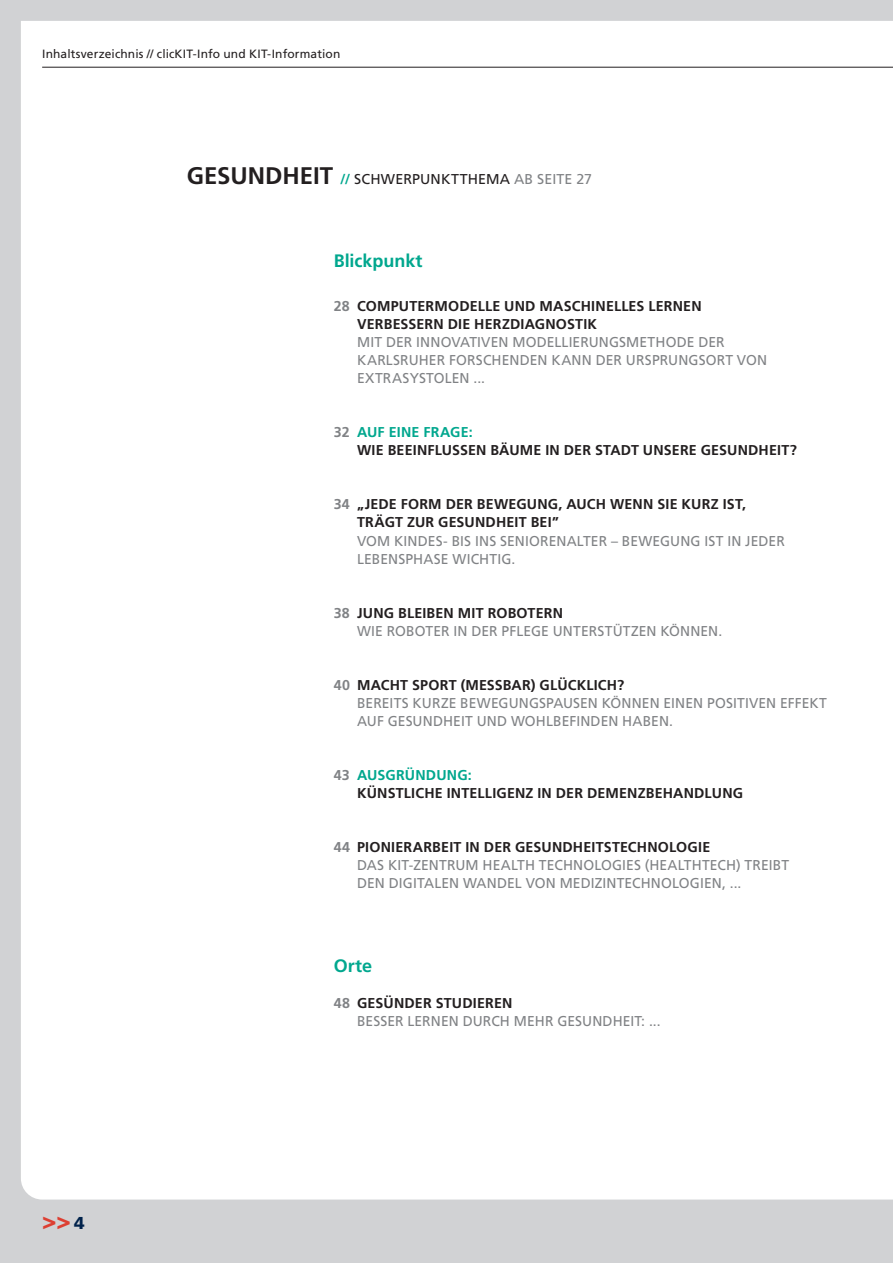
<style>
.page{position:relative;width:893px;height:1263px;background:#fff}
.page>*{position:absolute;margin:0;border:0;box-sizing:border-box;transform-origin:0 0}
.t1{font:900 24px "Frutiger LT Std";color:#dd3f32}
.t2{font:700 18px "Frutiger LT Std";color:#00a78e}
.t3{font:14.25px/18px "Frutiger LT Std";letter-spacing:.005em;color:#808285}
.t4{font:700 14.25px/18px "Frutiger LT Std";letter-spacing:.01em;color:#231f20}
.t5{font:14.25px "Frutiger LT Std";letter-spacing:.01em;color:#231f20}
.t6{font:12px "Frutiger LT Std";letter-spacing:.01em;color:#231f20}
.s1{font-weight:700;font-size:24px}
.s2{font-weight:700;color:#00a78e}
.s3{color:#808285}
.s4{color:#00a78e}
.s5{font-weight:700}
.s6{font-weight:700;color:#231f20}
.s7{font-size:17.25px;color:#00224b}
</style>
<div class="page">
<div style="left:0;top:0;width:892px;height:1262px;background:#d1d2d4"></div>
<div style="left:21px;top:21px;width:871px;height:1178px;background:#fff"></div>
<hr style="left:42px;top:67px;width:850px;height:1px;background:#231f20">
<p class="t6" style="left:42px;top:47px;width:143px">Rubrik // KIT-Informat on</p>
<p class="t6" style="left:42px;top:47px;width:299px">Inhaltsverzeichnis // clicKIT-Info und KIT-Information</p>
<p class="t5" style="left:187px;top:171px;width:406px"><span class="s1">GESUNDHEIT</span> <span class="s2">//</span> SCHWERPUNKTTHEMA <span class="s3">AB SEITE 27</span></p>
<p class="t2" style="left:333px;top:250px;width:90px">Blickpunkt</p>
<p class="t4" style="left:357px;top:297px;width:346px;text-indent:-23px"><span class="s3">28</span> COMPUTERMODELLE UND MASCHINELLES LERNEN<br>VERBESSERN DIE HERZDIAGNOSTIK</p>
<p class="t3" style="left:357px;top:333px;width:411px">MIT DER INNOVATIVEN MODELLIERUNGSMETHODE DER<br>KARLSRUHER FORSCHENDEN KANN DER URSPRUNGSORT VON<br>EXTRASYSTOLEN ...</p>
<p class="t4" style="left:357px;top:423px;width:441px;text-indent:-23px"><span class="s3">32</span> <span class="s4">AUF EINE FRAGE:<br></span>WIE BEEINFLUSSEN BÄUME IN DER STADT UNSERE GESUNDHEIT?</p>
<p class="t4" style="left:357px;top:495px;width:390px;text-indent:-23px"><span class="s3">34</span> „JEDE FORM DER BEWEGUNG, AUCH WENN SIE KURZ IST,<br>TRÄGT ZUR GESUNDHEIT BEI”</p>
<p class="t3" style="left:357px;top:531px;width:429px">VOM KINDES- BIS INS SENIORENALTER – BEWEGUNG IST IN JEDER<br>LEBENSPHASE WICHTIG.</p>
<p class="t3" style="left:357px;top:603px;width:366px;text-indent:-23px"><span class="s5">38</span> <span class="s6">JUNG BLEIBEN MIT ROBOTERN<br></span>WIE ROBOTER IN DER PFLEGE UNTERSTÜTZEN KÖNNEN.</p>
<p class="t3" style="left:357px;top:675px;width:471px;text-indent:-23px"><span class="s5">40</span> <span class="s6">MACHT SPORT (MESSBAR) GLÜCKLICH?<br></span>BEREITS KURZE BEWEGUNGSPAUSEN KÖNNEN EINEN POSITIVEN EFFEKT<br>AUF GESUNDHEIT UND WOHLBEFINDEN HABEN.</p>
<p class="t4" style="left:357px;top:765px;width:387px;text-indent:-23px"><span class="s3">43</span> <span class="s4">AUSGRÜNDUNG:<br></span>KÜNSTLICHE INTELLIGENZ IN DER DEMENZBEHANDLUNG</p>
<p class="t3" style="left:357px;top:837px;width:433px;text-indent:-23px"><span class="s5">44</span> <span class="s6">PIONIERARBEIT IN DER GESUNDHEITSTECHNOLOGIE<br></span>DAS KIT-ZENTRUM HEALTH TECHNOLOGIES (HEALTHTECH) TREIBT<br>DEN DIGITALEN WANDEL VON MEDIZINTECHNOLOGIEN, ...</p>
<h1 class="t1" style="left:42px;top:1205px;width:44px">&gt;&gt;<span class="s7">4</span></h1>
<p class="t2" style="left:333px;top:954px;width:40px">Orte</p>
<p class="t3" style="left:357px;top:993px;width:305px;text-indent:-23px"><span class="s5">48</span> <span class="s6">GESÜNDER STUDIEREN<br></span>BESSER LERNEN DURCH MEHR GESUNDHEIT: ...</p>
</div>
